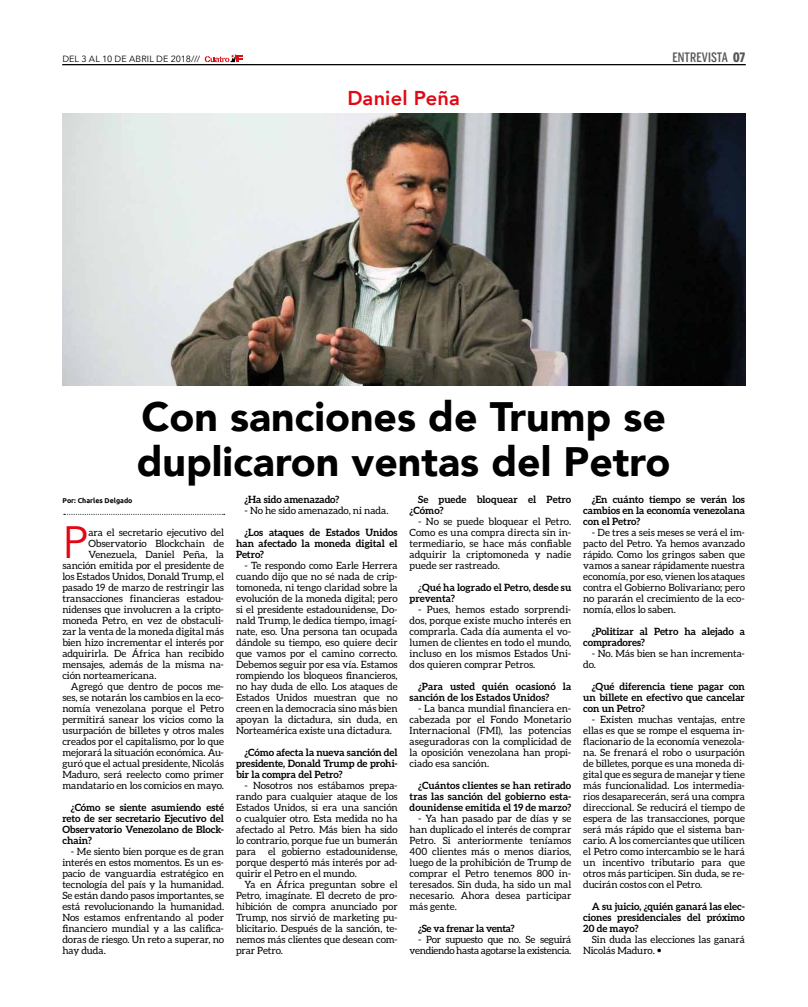
<style>
.page{position:relative;width:808px;height:1007px;background:#fff}
.page>*{position:absolute;margin:0;border:0;box-sizing:border-box;transform-origin:0 0}
.t1{font:45.2px "Avenir";color:#e30613}
.t2{font:900 41px/45.1px "Avenir";color:#000}
.t3{font:800 20px "Avenir";letter-spacing:.01em;color:#e30613}
.t4{font:500 13px "Benton Sans Comp";color:#575756}
.t5{font:10px/11px "Aleo";letter-spacing:-.005em;color:#000;text-align:justify}
.t6{font:700 10px/11px "Aleo";color:#000;text-align:justify}
.t7{font:10px/11px "Aleo";letter-spacing:-.025em;color:#000;text-align:right}
.t8{font:700 10px "Aleo";letter-spacing:-.02em;color:#000}
.t9{font:9px "Avenir Next";letter-spacing:.015em;color:#000}
.t10{font:700 7px "Ubuntu";color:#000}
.s1{font-weight:900}
.s2{font-weight:400}
.s3{font-family:"Avenir Next Condensed";font-weight:700}
</style>
<div class="page">
<hr style="left:62px;top:64px;width:684px;height:1px;background:#000">
<svg style="left:205px;top:54px;width:38px;height:8px"></svg>
<img style="left:62px;top:114px;width:684px;height:272px">
<svg style="left:64px;top:514px;width:161px;height:1px"></svg>
<p class="t9" style="left:62px;top:54px;width:139px">DEL 3 AL 10 DE ABRIL DE 2018///</p>
<h3 class="t3" style="left:347px;top:86px;width:114px">Daniel Peña</h3>
<h3 class="t4" style="left:672px;top:49px;width:74px">ENTREVISTA <span class="s1">07</span></h3>
<h2 class="t2" style="left:137px;top:394px;width:535px">Con sanciones de Trump se duplicaron ventas del Petro</h2>
<p class="t6" style="left:244px;top:494px;width:96px">¿Ha sido amenazado?</p>
<p class="t5" style="left:244px;top:504px;width:145px">- No he sido amenazado, ni nada.</p>
<p class="t6" style="left:236px;top:527px;width:163px;text-indent:8px">¿Los ataques de Estados Unidos han afectado la moneda digital el Petro?</p>
<p class="t5" style="left:236px;top:559px;width:163px;text-indent:8px">- Te respondo como Earle Herrera cuando dijo que no sé nada de crip&shy;tomoneda, ni tengo claridad sobre la evolución de la moneda digital; pero si el presidente estadounidense, Do&shy;nald Trump, le dedica tiempo, imagí&shy;nate, eso. Una persona tan ocupada dándole su tiempo, eso quiere decir que vamos por el camino correcto.<br>Debemos seguir por esa vía. Estamos rompiendo los bloqueos financieros, no hay duda de ello. Los ataques de Estados Unidos muestran que no creen en la democracia sino más bien apoyan la dictadura, sin duda, en Norteamérica existe una dictadura.</p>
<p class="t6" style="left:236px;top:747px;width:163px;text-indent:8px">¿Cómo afecta la nueva sanción del presidente, Donald Trump de prohi&shy;bir la compra del Petro?</p>
<p class="t5" style="left:236px;top:779px;width:163px;text-indent:9px">- Nosotros nos estábamos prepa&shy;rando para cualquier ataque de los Estados Unidos, si era una sanción o cualquier otro. Esta medida no ha afectado al Petro. Más bien ha sido lo contrario, porque fue un bumerán para el gobierno estadounidense, porque despertó más interés por ad&shy;quirir el Petro en el mundo.</p>
<p class="t5" style="left:236px;top:878px;width:163px;text-indent:8px">Ya en África preguntan sobre el Petro, imagínate. El decreto de pro&shy;hibición de compra anunciado por Trump, nos sirvió de marketing pu&shy;blicitario. Después de la sanción, te&shy;nemos más clientes que desean com&shy;prar Petro.</p>
<p class="t6" style="left:410px;top:494px;width:163px;text-indent:8px">Se puede bloquear el Petro ¿Cómo?</p>
<p class="t5" style="left:410px;top:515px;width:163px;text-indent:8px">- No se puede bloquear el Petro.<br>Como es una compra directa sin in&shy;termediario, se hace más confiable adquirir la criptomoneda y nadie puede ser rastreado.</p>
<p class="t6" style="left:410px;top:582px;width:163px;text-indent:8px"><span class="s2">¿</span>Qué ha logrado el Petro, desde su preventa?</p>
<p class="t5" style="left:410px;top:603px;width:163px;text-indent:9px">- Pues, hemos estado sorprendi&shy;dos, porque existe mucho interés en comprarla. Cada día aumenta el vo&shy;lumen de clientes en todo el mundo, incluso en los mismos Estados Uni&shy;dos quieren comprar Petros.</p>
<p class="t6" style="left:410px;top:681px;width:163px;text-indent:8px">¿Para usted quién ocasionó la sanción de los Estados Unidos?</p>
<p class="t5" style="left:410px;top:702px;width:163px;text-indent:9px">- La banca mundial financiera en&shy;cabezada por el Fondo Monetario Internacional (FMI), las potencias aseguradoras con la complicidad de la oposición venezolana han propi&shy;ciado esa sanción.</p>
<p class="t6" style="left:410px;top:780px;width:163px;text-indent:8px">¿Cuántos clientes se han retirado tras las sanción del gobierno esta&shy;dounidense emitida el 19 de marzo?</p>
<p class="t5" style="left:410px;top:812px;width:163px;text-indent:8px">- Ya han pasado par de días y se han duplicado el interés de comprar Petro. Si anteriormente teníamos 400 clientes más o menos diarios, luego de la prohibición de Trump de comprar el Petro tenemos 800 in&shy;teresados. Sin duda, ha sido un mal necesario. Ahora desea participar más gente.</p>
<p class="t8" style="left:418px;top:924px;width:98px">¿Se va frenar la venta?</p>
<p class="t7" style="left:410px;top:933px;width:163px">- Por supuesto que no. Se seguirá vendiendo hasta agotarse la existencia.</p>
<p class="t6" style="left:583px;top:494px;width:163px;text-indent:8px">¿En cuánto tiempo se verán los cambios en la economía venezolana con el Petro?</p>
<p class="t5" style="left:583px;top:526px;width:163px;text-indent:9px">- De tres a seis meses se verá el im&shy;pacto del Petro. Ya hemos avanzado rápido. Como los gringos saben que vamos a sanear rápidamente nuestra economía, por eso, vienen los ataques contra el Gobierno Bolivariano; pero no pararán el crecimiento de la eco&shy;nomía, ellos lo saben.</p>
<p class="t6" style="left:583px;top:626px;width:163px;text-indent:8px">¿Politizar al Petro ha alejado a compradores?</p>
<p class="t5" style="left:583px;top:647px;width:163px;text-indent:9px">- No. Más bien se han incrementa&shy;do.</p>
<p class="t6" style="left:583px;top:681px;width:163px;text-indent:8px">¿Qué diferencia tiene pagar con un billete en efectivo que cancelar con un Petro?</p>
<p class="t5" style="left:583px;top:713px;width:163px;text-indent:8px">- Existen muchas ventajas, entre ellas es que se rompe el esquema in&shy;flacionario de la economía venezola&shy;na. Se frenará el robo o usurpación de billetes, porque es una moneda di&shy;gital que es segura de manejar y tiene más funcionalidad. Los intermedia&shy;rios desaparecerán, será una compra direccional. Se reducirá el tiempo de espera de las transacciones, porque será más rápido que el sistema ban&shy;cario. A los comerciantes que utilicen el Petro como intercambio se le hará un incentivo tributario para que otros más participen. Sin duda, se re&shy;ducirán costos con el Petro.</p>
<p class="t6" style="left:583px;top:901px;width:163px;text-indent:9px">A su juicio, ¿quién ganará las elec&shy;ciones presidenciales del próximo 20 de mayo?</p>
<p class="t5" style="left:583px;top:933px;width:163px;text-indent:8px">Sin duda las elecciones las ganará<br>Nicolás Maduro. <span class="s3">•</span></p>
<p class="t10" style="left:62px;top:497px;width:72px">Por: Charles Delgado</p>
<h1 class="t1" style="left:62px;top:523px;width:27px">P</h1>
<p class="t5" style="left:88px;top:526px;width:137px">ara el secretario ejecutivo del</p>
<p class="t5" style="left:88px;top:537px;width:137px">Observatorio Blockchain de</p>
<p class="t5" style="left:88px;top:548px;width:137px">Venezuela, Daniel Peña, la</p>
<p class="t5" style="left:62px;top:559px;width:163px">sanción emitida por el presidente de</p>
<p class="t5" style="left:62px;top:570px;width:163px">los Estados Unidos, Donald Trump, el</p>
<p class="t5" style="left:62px;top:581px;width:163px">pasado 19 de marzo de restringir las</p>
<p class="t5" style="left:62px;top:592px;width:163px">transacciones financieras estadou-</p>
<p class="t5" style="left:62px;top:603px;width:163px">nidenses que involucren a la cripto-</p>
<p class="t5" style="left:62px;top:614px;width:163px">moneda Petro, en vez de obstaculi-</p>
<p class="t5" style="left:62px;top:625px;width:163px">zar la venta de la moneda digital más</p>
<p class="t5" style="left:62px;top:636px;width:163px">bien hizo incrementar el interés por</p>
<p class="t5" style="left:62px;top:647px;width:163px">adquirirla. De África han recibido</p>
<p class="t5" style="left:62px;top:658px;width:163px">mensajes, además de la misma na-</p>
<p class="t5" style="left:62px;top:669px;width:96px">ción norteamericana.</p>
<p class="t5" style="left:71px;top:680px;width:155px">Agregó que dentro de pocos me-</p>
<p class="t5" style="left:62px;top:691px;width:163px">ses, se notarán los cambios en la eco-</p>
<p class="t5" style="left:62px;top:702px;width:163px">nomía venezolana porque el Petro</p>
<p class="t5" style="left:62px;top:713px;width:163px">permitirá sanear los vicios como la</p>
<p class="t5" style="left:62px;top:724px;width:163px">usurpación de billetes y otros males</p>
<p class="t5" style="left:62px;top:735px;width:163px">creados por el capitalismo, por lo que</p>
<p class="t5" style="left:62px;top:746px;width:163px">mejorará la situación económica. Au-</p>
<p class="t5" style="left:62px;top:757px;width:163px">guró que el actual presidente, Nicolás</p>
<p class="t5" style="left:62px;top:768px;width:163px">Maduro, será reelecto como primer</p>
<p class="t5" style="left:62px;top:779px;width:163px">mandatario en los comicios en mayo.</p>
<p class="t6" style="left:62px;top:802px;width:163px;text-indent:8px">¿Cómo se siente asumiendo esté reto de ser secretario Ejecutivo del Observatorio Venezolano de Block&shy;chain?</p>
<p class="t5" style="left:62px;top:845px;width:163px;text-indent:8px">- Me siento bien porque es de gran interés en estos momentos. Es un es&shy;pacio de vanguardia estratégico en tecnología del país y la humanidad.<br>Se están dando pasos importantes, se está revolucionando la humanidad.<br>Nos estamos enfrentando al poder financiero mundial y a las califica&shy;doras de riesgo. Un reto a superar, no hay duda.</p>
</div>
